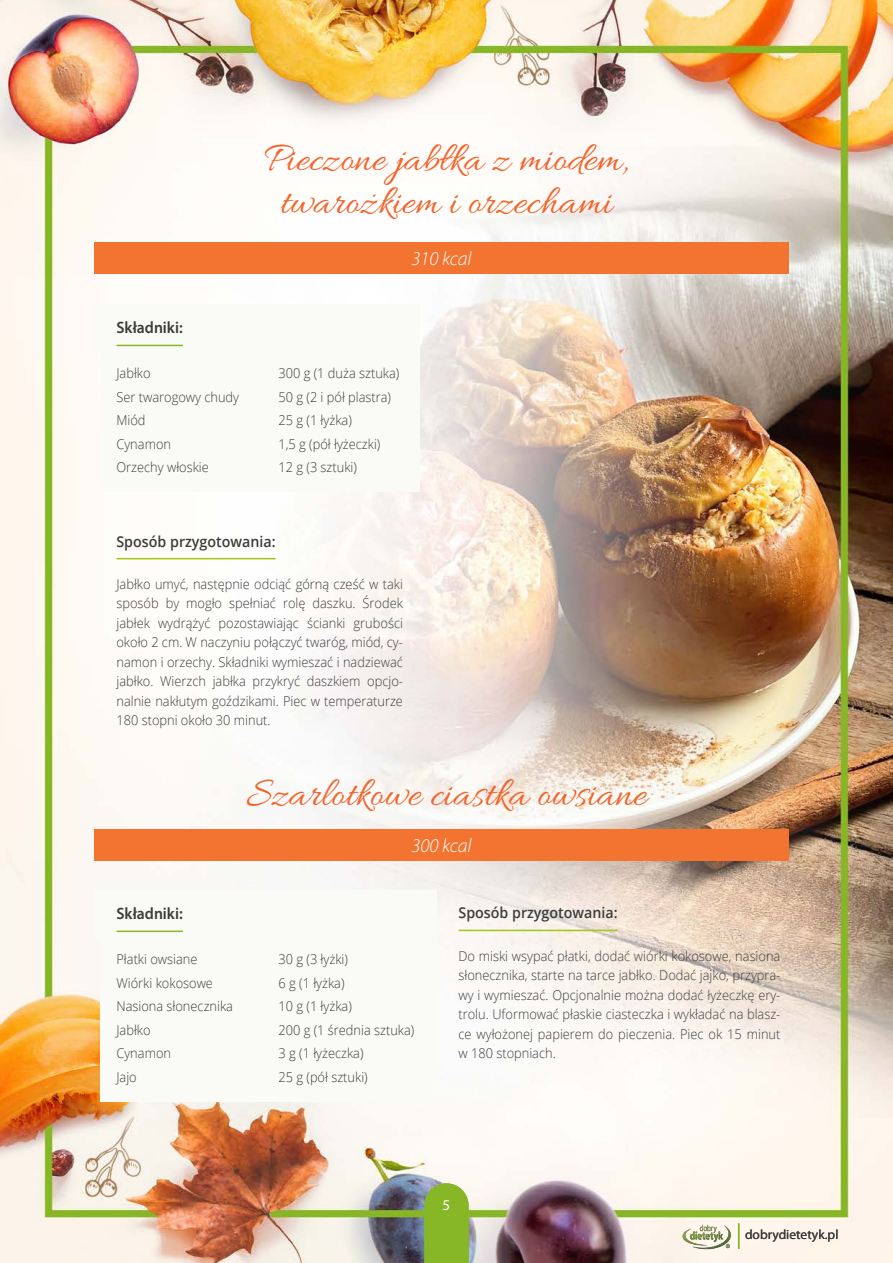
<style>
.page{position:relative;width:893px;height:1263px;background:#fff}
.page>*{position:absolute;margin:0;border:0;box-sizing:border-box;transform-origin:0 0}
.t1{font:42px/43.5px "Allura";color:#f2652d;text-align:center}
.t2{font:italic 300 19.5px "Myriad Pro";color:#fff}
.t3{font:600 16.5px "Myriad Pro";color:#3c3c3b;scale:.95 1}
.t4{font:600 15px "Open Sans";color:#3c3c3b;scale:.95 1}
.t5{font:15px "Myriad Pro";color:#fff}
.t6{font:300 13.5px/19.5px "Open Sans";color:#3c3c3b;text-align:justify;scale:.95 1}
.t7{font:13.5px "Myriad Pro";color:#3c3c3b}
</style>
<div class="page">
<img style="left:0;top:0;width:893px;height:1263px">
<div style="left:94px;top:304px;width:325px;height:188px;background:#fafbf6"></div>
<hr style="left:116px;top:558px;width:160px;height:1px;background:#a4c615">
<div style="left:94px;top:242px;width:695px;height:31px;background:#f37431"></div>
<div style="left:94px;top:890px;width:342px;height:211px;background:#fafbf6"></div>
<hr style="left:458px;top:930px;width:160px;height:1px;background:#a4c615">
<div style="left:94px;top:829px;width:695px;height:32px;background:#f37431"></div>
<img style="left:680px;top:1222px;width:54px;height:29px">
<svg style="left:738px;top:1223px;width:1px;height:26px"></svg>
<svg style="left:424px;top:1183px;width:45px;height:80px;background:#8bb832"></svg>
<h1 class="t1" style="left:264px;top:139px;width:367px">Pieczone jabłka z miodem, twarożkiem i orzechami</h1>
<h2 class="t2" style="left:411px;top:247px;width:62px">310 kcal</h2>
<p class="t3" style="left:116px;top:317px;width:71px">Składniki:</p>
<p class="t6" style="left:116px;top:363px;width:38px">Jabłko</p>
<p class="t6" style="left:278px;top:363px;width:129px">300 g (1 duża sztuka)</p>
<p class="t6" style="left:116px;top:387px;width:131px">Ser twarogowy chudy</p>
<p class="t6" style="left:278px;top:387px;width:120px">50 g (2 i pół plastra)</p>
<p class="t6" style="left:116px;top:410px;width:32px">Miód</p>
<p class="t6" style="left:278px;top:410px;width:79px">25 g (1 łyżka)</p>
<p class="t6" style="left:116px;top:434px;width:59px">Cynamon</p>
<p class="t6" style="left:278px;top:434px;width:109px">1,5 g (pół łyżeczki)</p>
<p class="t6" style="left:116px;top:457px;width:99px">Orzechy włoskie</p>
<p class="t6" style="left:278px;top:457px;width:84px">12 g (3 sztuki)</p>
<p class="t4" style="left:116px;top:531px;width:169px">Sposób przygotowania:</p>
<p class="t6" style="left:116px;top:574px;width:303px">Jabłko umyć, następnie odciąć górną cześć w taki sposób by mogło spełniać rolę daszku. Środek jabłek wydrążyć pozostawiając ścianki grubości około 2 cm. W naczyniu połączyć twaróg, miód, cy&shy;namon i orzechy. Składniki wymieszać i nadziewać jabłko. Wierzch jabłka przykryć daszkiem opcjo&shy;nalnie nakłutym goździkami. Piec w temperaturze 180 stopni około 30 minut.</p>
<h1 class="t1" style="left:246px;top:775px;width:402px">Szarlotkowe ciastka owsiane</h1>
<h2 class="t2" style="left:411px;top:834px;width:62px">300 kcal</h2>
<p class="t3" style="left:116px;top:903px;width:71px">Składniki:</p>
<p class="t6" style="left:116px;top:949px;width:87px">Płatki owsiane</p>
<p class="t6" style="left:278px;top:949px;width:75px">30 g (3 łyżki)</p>
<p class="t6" style="left:116px;top:972px;width:103px">Wiórki kokosowe</p>
<p class="t6" style="left:278px;top:972px;width:71px">6 g (1 łyżka)</p>
<p class="t6" style="left:116px;top:996px;width:124px">Nasiona słonecznika</p>
<p class="t6" style="left:278px;top:996px;width:79px">10 g (1 łyżka)</p>
<p class="t6" style="left:116px;top:1019px;width:38px">Jabłko</p>
<p class="t6" style="left:278px;top:1019px;width:145px">200 g (1 średnia sztuka)</p>
<p class="t6" style="left:116px;top:1043px;width:59px">Cynamon</p>
<p class="t6" style="left:278px;top:1043px;width:91px">3 g (1 łyżeczka)</p>
<p class="t6" style="left:116px;top:1066px;width:23px">Jajo</p>
<p class="t6" style="left:278px;top:1066px;width:95px">25 g (pół sztuki)</p>
<p class="t4" style="left:458px;top:903px;width:169px">Sposób przygotowania:</p>
<p class="t6" style="left:458px;top:946px;width:340px">Do miski wsypać płatki, dodać wiórki kokosowe, nasiona słonecznika, starte na tarce jabłko. Dodać jajko, przypra&shy;wy i wymieszać. Opcjonalnie można dodać łyżeczkę ery&shy;trolu. Uformować płaskie ciasteczka i wykładać na blasz&shy;ce wyłożonej papierem do pieczenia. Piec ok 15 minut w 180 stopniach.</p>
<p class="t5" style="left:443px;top:1195px;width:9px">5</p>
<p class="t7" style="left:745px;top:1226px;width:95px">dobrydietetyk.pl</p>
</div>
